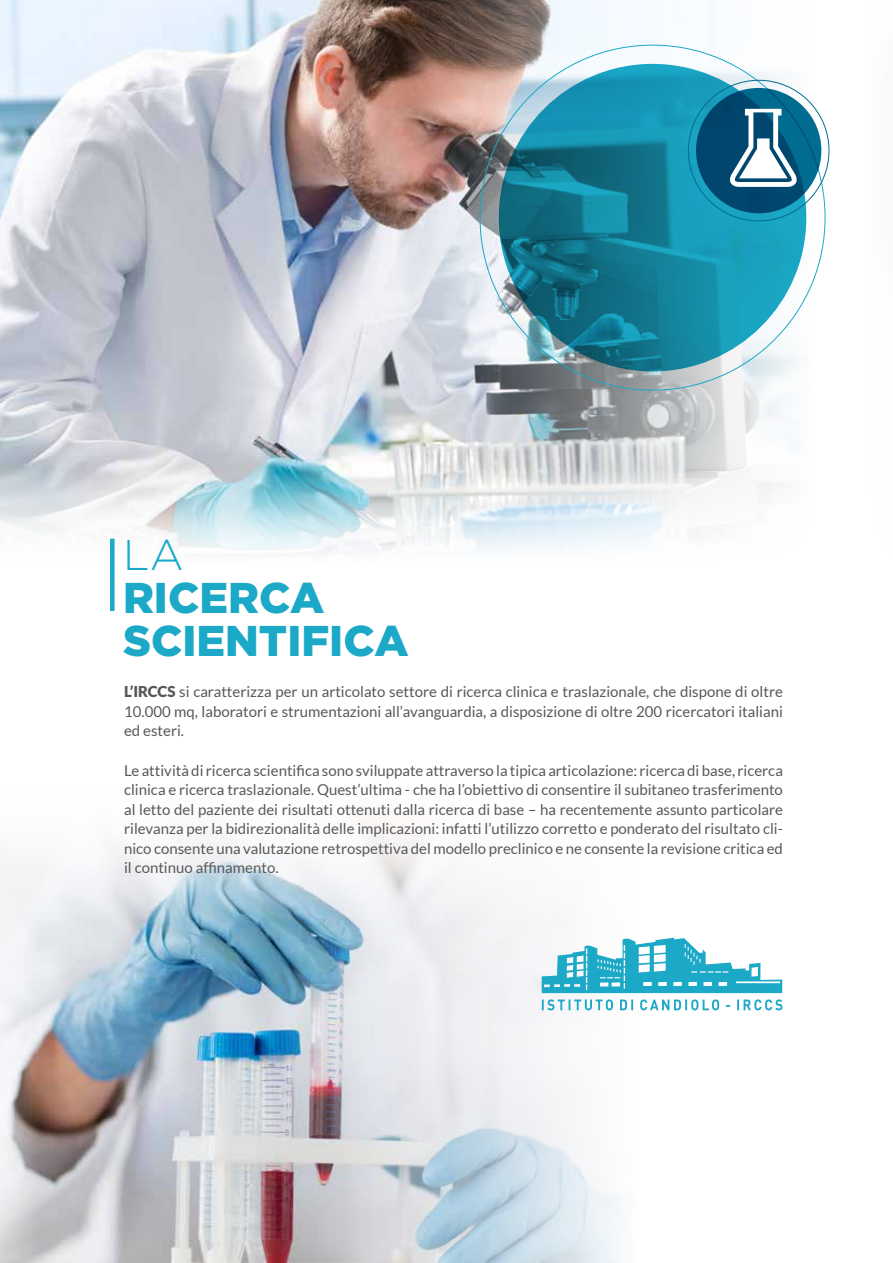
<style>
.page{position:relative;width:893px;height:1263px;background:#fff}
.page>*{position:absolute;margin:0;border:0;box-sizing:border-box;transform-origin:0 0}
.t1{font:900 43.05px/43px "Gotham";color:#1ba9c7}
.t2{font:300 43.05px "Gotham";color:#1ba9c7}
.t3{font:15px/19.5px "Lato";color:#58585a;text-align:justify}
.s1{font-weight:900}
</style>
<div class="page">
<img style="left:0;top:821px;width:734px;height:442px">
<img style="left:0;top:0;width:830px;height:554px">
<svg style="left:499px;top:64px;width:307px;height:307px;background:#1485a0"></svg>
<svg style="left:696px;top:88px;width:125px;height:125px;background:#005278"></svg>
<svg style="left:727px;top:109px;width:72px;height:78px"></svg>
<div style="left:110px;top:539px;width:5px;height:72px;background:#1ba9c7"></div>
<svg style="left:542px;top:938px;width:240px;height:55px"></svg>
<svg style="left:542px;top:999px;width:240px;height:11px"></svg>
<h1 class="t2" style="left:123px;top:528px;width:62px">LA</h1>
<h1 class="t1" style="left:123px;top:576px;width:287px">RICERCA<br>SCIENTIFICA</h1>
<p class="t3" style="left:124px;top:682px;width:660px"><span class="s1">L’IRCCS</span> si caratterizza per un articolato settore di ricerca clinica e traslazionale, che dispone di oltre 10.000 mq, laboratori e strumentazioni all’avanguardia, a disposizione di oltre 200 ricercatori italiani ed esteri.</p>
<p class="t3" style="left:124px;top:760px;width:660px">Le attività di ricerca scientifica sono sviluppate attraverso la tipica articolazione: ricerca di base, ricerca clinica e ricerca traslazionale. Quest’ultima - che ha l’obiettivo di consentire il subitaneo trasferimento al letto del paziente dei risultati ottenuti dalla ricerca di base – ha recentemente assunto particolare rilevanza per la bidirezionalità delle implicazioni: infatti l’utilizzo corretto e ponderato del risultato cli&shy;nico consente una valutazione retrospettiva del modello preclinico e ne consente la revisione critica ed il continuo affinamento.</p>
</div>
